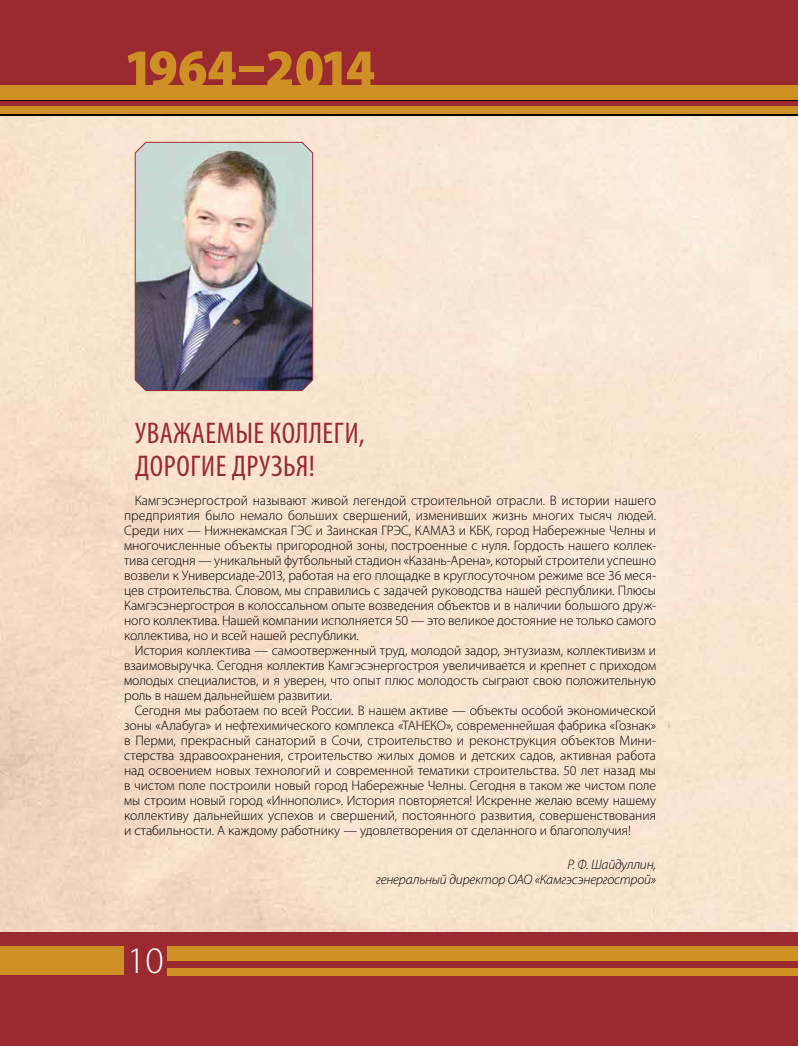
<style>
.page{position:relative;width:798px;height:1046px;background:#fff}
.page>*{position:absolute;margin:0;border:0;box-sizing:border-box;transform-origin:0 0}
.t1{font:900 semi-condensed 55px "Myriad Pro";letter-spacing:-.035em;color:#ce8f25}
.t2{font:300 37.5px "Myriad Pro";color:#fff}
.t3{font:condensed 30px/32.5px "Myriad Pro";letter-spacing:.02em;color:#9a2a2f}
.t4{font:300 13.75px/15px "Myriad Pro";letter-spacing:-.01em;color:#000;text-align:justify}
.t5{font:italic 300 13.75px/15px "Myriad Pro";letter-spacing:-.015em;color:#000;text-align:right}
</style>
<div class="page">
<img style="left:0;top:115px;width:797px;height:817px">
<div style="left:0;top:932px;width:797px;height:113px;background:#9a2a2f"></div>
<div style="left:0;top:0;width:797px;height:113px;background:#9a2a2f"></div>
<div style="left:0;top:87px;width:797px;height:14px;background:#ce8f25"></div>
<div style="left:0;top:108px;width:797px;height:7px;background:#ce8f25"></div>
<div style="left:0;top:946px;width:124px;height:28px;background:#ce8f25"></div>
<div style="left:124px;top:946px;width:673px;height:14px;background:#ce8f25"></div>
<div style="left:124px;top:967px;width:673px;height:7px;background:#ce8f25"></div>
<div style="left:0;top:85px;width:797px;height:14px;background:#ce8f25"></div>
<div style="left:0;top:106px;width:797px;height:7px;background:#ce8f25"></div>
<div style="left:124px;top:944px;width:43px;height:32px;background:#9a2a2f"></div>
<img style="left:134px;top:141px;width:179px;height:250px">
<h1 class="t1" style="left:124px;top:38px;width:252px">1964–2014</h1>
<h3 class="t3" style="left:135px;top:417px;width:231px">УВАЖАЕМЫЕ КОЛЛЕГИ,<br>ДОРОГИЕ ДРУЗЬЯ!</h3>
<p class="t4" style="left:124px;top:493px;width:533px;text-indent:11px">Камгэсэнергострой называют живой легендой строительной отрасли. В истории нашего предприятия было немало больших свершений, изменивших жизнь многих тысяч людей.<br>Среди них — Нижнекамская ГЭС и Заинская ГРЭС, КАМАЗ и КБК, город Набережные Челны и многочисленные объекты пригородной зоны, построенные с нуля. Гордость нашего коллек&shy;тива сегодня — уникальный футбольный стадион «Казань-Арена», который строители успешно возвели к Универсиаде-2013, работая на его площадке в круглосуточном режиме все 36 меся&shy;цев строительства. Словом, мы справились с задачей руководства нашей республики. Плюсы Камгэсэнергостроя в колоссальном опыте возведения объектов и в наличии большого друж&shy;ного коллектива. Нашей компании исполняется 50 — это великое достояние не только самого коллектива, но и всей нашей республики.</p>
<p class="t4" style="left:124px;top:643px;width:533px;text-indent:11px">История коллектива — самоотверженный труд, молодой задор, энтузиазм, коллективизм и взаимовыручка. Сегодня коллектив Камгэсэнергостроя увеличивается и крепнет с приходом молодых специалистов, и я уверен, что опыт плюс молодость сыграют свою положительную роль в нашем дальнейшем развитии.</p>
<p class="t4" style="left:124px;top:703px;width:533px;text-indent:11px">Сегодня мы работаем по всей России. В нашем активе — объекты особой экономической зоны «Алабуга» и нефтехимического комплекса «ТАНЕКО», современнейшая фабрика «Гознак» в Перми, прекрасный санаторий в Сочи, строительство и реконструкция объектов Мини&shy;стерства здравоохранения, строительство жилых домов и детских садов, активная работа над освоением новых технологий и современной тематики строительства. 50 лет назад мы в чистом поле построили новый город Набережные Челны. Сегодня в таком же чистом поле мы строим новый город «Иннополис». История повторяется! Искренне желаю всему нашему коллективу дальнейших успехов и свершений, постоянного развития, совершенствования и стабильности. А каждому работнику — удовлетворения от сделанного и благополучия!</p>
<p class="t5" style="left:376px;top:856px;width:281px">Р. Ф. Шайдуллин,<br>генеральный директор ОАО «Камгэсэнергострой»</p>
<h2 class="t2" style="left:127px;top:939px;width:38px">10</h2>
</div>
